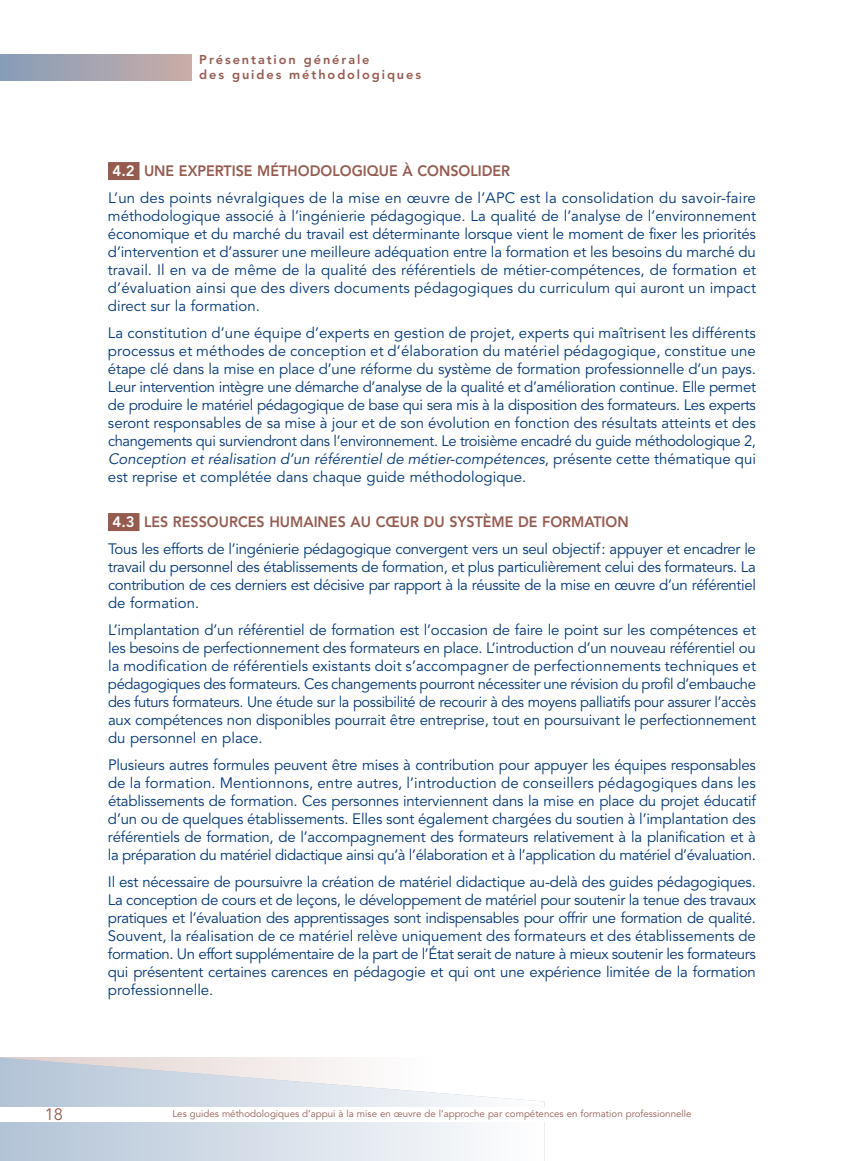
<style>
.page{position:relative;width:864px;height:1161px;background:#fff}
.page>*{position:absolute;margin:0;border:0;box-sizing:border-box;transform-origin:0 0}
.t1{font:16.5px "Avenir";color:#955b4f}
.t2{font:15px/18px "Avenir";letter-spacing:-.015em;color:#003776;text-align:justify}
.t3{font:15px/27px "Avenir";letter-spacing:.015em;color:#003776}
.t4{font:800 12.75px/15px "Avenir";letter-spacing:.15em;color:#955b4f}
.t5{font:9.75px "Avenir";color:#955b4f}
.s1{font-weight:800;color:#fff}
.s2{font-weight:800;color:#955b4f}
.s3{font-style:italic}
</style>
<div class="page">
<svg style="left:0;top:1058px;width:544px;height:103px"></svg>
<div style="left:0;top:1107px;width:864px;height:15px;background:#fff"></div>
<div style="left:0;top:54px;width:191px;height:26px;background:linear-gradient(to right,#869db9,#c9ada7)"></div>
<div style="left:108px;top:162px;width:32px;height:18px;background:#955b4f"></div>
<div style="left:108px;top:513px;width:32px;height:18px;background:#955b4f"></div>
<p class="t4" style="left:199px;top:53px;width:223px">Présentation générale<br>des guides méthodologiques</p>
<p class="t3" style="left:108px;top:158px;width:650px;text-indent:4px"><span class="s1">4.2</span> <span class="s2">UNE EXPERTISE MÉTHODOLOGIQUE À CONSOLIDER<br></span>L’un des points névralgiques de la mise en œuvre de l’APC est la consolidation du savoir-faire</p>
<p class="t2" style="left:108px;top:208px;width:650px">méthodologique associé à l’ingénierie pédagogique. La qualité de l’analyse de l’environnement économique et du marché du travail est déterminante lorsque vient le moment de fixer les priorités d’intervention et d’assurer une meilleure adéquation entre la formation et les besoins du marché du travail. Il en va de même de la qualité des référentiels de métier-compétences, de formation et d’évaluation ainsi que des divers documents pédagogiques du curriculum qui auront un impact direct sur la formation.</p>
<p class="t2" style="left:108px;top:325px;width:650px">La constitution d’une équipe d’experts en gestion de projet, experts qui maîtrisent les différents processus et méthodes de conception et d’élaboration du matériel pédagogique, constitue une étape clé dans la mise en place d’une réforme du système de formation professionnelle d’un pays.<br>Leur intervention intègre une démarche d’analyse de la qualité et d’amélioration continue. Elle permet de produire le matériel pédagogique de base qui sera mis à la disposition des formateurs. Les experts seront responsables de sa mise à jour et de son évolution en fonction des résultats atteints et des changements qui surviendront dans l’environnement. Le troisième encadré du guide méthodologique 2, <span class="s3">Conception et réalisation d’un référentiel de métier-compétences</span>, présente cette thématique qui est reprise et complétée dans chaque guide méthodologique.</p>
<p class="t2" style="left:108px;top:509px;width:650px;line-height:27px;text-indent:4px"><span class="s1">4.3</span> <span class="s2">LES RESSOURCES HUMAINES AU CŒUR DU SYSTÈME DE FORMATION<br></span>Tous les efforts de l’ingénierie pédagogique convergent vers un seul objectif: appuyer et encadrer le</p>
<p class="t2" style="left:108px;top:559px;width:650px">travail du personnel des établissements de formation, et plus particulièrement celui des formateurs. La contribution de ces derniers est décisive par rapport à la réussite de la mise en œuvre d’un référentiel de formation.</p>
<p class="t2" style="left:108px;top:622px;width:650px">L’implantation d’un référentiel de formation est l’occasion de faire le point sur les compétences et les besoins de perfectionnement des formateurs en place. L’introduction d’un nouveau référentiel ou la modification de référentiels existants doit s’accompagner de perfectionnements techniques et pédagogiques des formateurs. Ces changements pourront nécessiter une révision du profil d’embauche des futurs formateurs. Une étude sur la possibilité de recourir à des moyens palliatifs pour assurer l’accès aux compétences non disponibles pourrait être entreprise, tout en poursuivant le perfectionnement du personnel en place.</p>
<p class="t2" style="left:108px;top:757px;width:650px">Plusieurs autres formules peuvent être mises à contribution pour appuyer les équipes responsables de la formation. Mentionnons, entre autres, l’introduction de conseillers pédagogiques dans les établissements de formation. Ces personnes interviennent dans la mise en place du projet éducatif d’un ou de quelques établissements. Elles sont également chargées du soutien à l’implantation des référentiels de formation, de l’accompagnement des formateurs relativement à la planification et à la préparation du matériel didactique ainsi qu’à l’élaboration et à l’application du matériel d’évaluation.</p>
<p class="t2" style="left:108px;top:874px;width:650px">Il est nécessaire de poursuivre la création de matériel didactique au-delà des guides pédagogiques.<br>La conception de cours et de leçons, le développement de matériel pour soutenir la tenue des travaux pratiques et l’évaluation des apprentissages sont indispensables pour offrir une formation de qualité.<br>Souvent, la réalisation de ce matériel relève uniquement des formateurs et des établissements de formation. Un effort supplémentaire de la part de l’État serait de nature à mieux soutenir les formateurs qui présentent certaines carences en pédagogie et qui ont une expérience limitée de la formation professionnelle.</p>
<p class="t1" style="left:45px;top:1108px;width:20px">18</p>
<p class="t5" style="left:172px;top:1110px;width:521px">Les guides méthodologiques d’appui à la mise en œuvre de l’approche par compétences en formation professionnelle</p>
</div>
